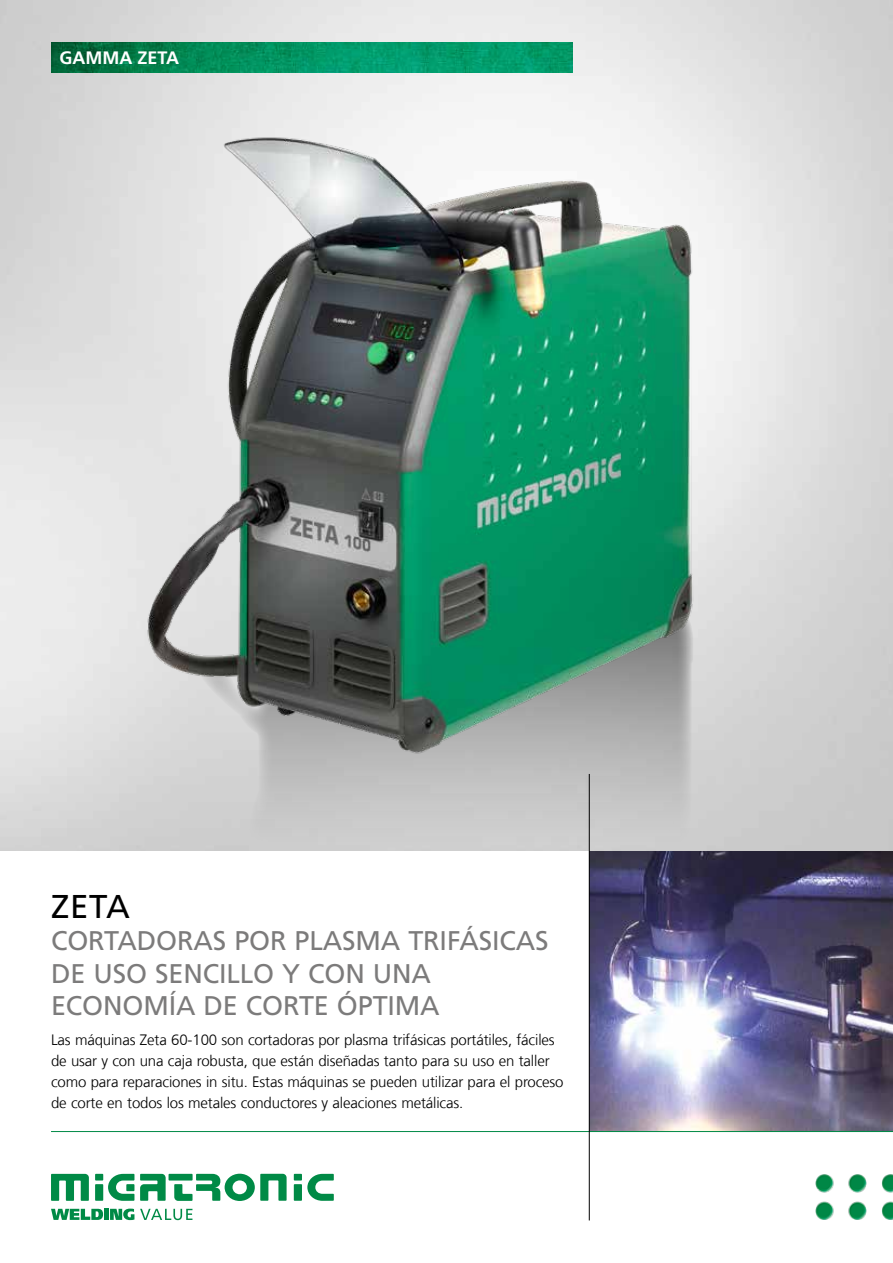
<style>
.page{position:relative;width:893px;height:1263px;background:#fff}
.page>*{position:absolute;margin:0;border:0;box-sizing:border-box;transform-origin:0 0}
.t1{font:33px "Frutiger LT Pro";color:#000}
.t2{font:27px/32.4px "Frutiger LT Pro";letter-spacing:-.005em;color:#7c7b7b}
.t3{font:700 18px "Frutiger LT Pro";color:#fff}
.t4{font:300 15px/21px "Frutiger LT Com";letter-spacing:-.01em;color:#000}
</style>
<div class="page">
<img style="left:590px;top:850px;width:303px;height:281px">
<img style="left:0;top:0;width:893px;height:850px">
<img style="left:51px;top:43px;width:522px;height:29px">
<div style="left:95px;top:1174px;width:8px;height:6px;background:#008a46"></div>
<div style="left:95px;top:1184px;width:8px;height:17px;background:#008a46"></div>
<div style="left:294px;top:1174px;width:8px;height:6px;background:#008a46"></div>
<div style="left:294px;top:1184px;width:8px;height:17px;background:#008a46"></div>
<svg style="left:108px;top:1174px;width:26px;height:27px"></svg>
<svg style="left:307px;top:1174px;width:27px;height:27px"></svg>
<svg style="left:140px;top:1174px;width:26px;height:27px"></svg>
<svg style="left:51px;top:1174px;width:38px;height:27px"></svg>
<div style="left:169px;top:1174px;width:24px;height:6px;background:#008a46"></div>
<svg style="left:174px;top:1174px;width:113px;height:27px"></svg>
<svg style="left:51px;top:1209px;width:52px;height:11px"></svg>
<div style="left:104px;top:1209px;width:5px;height:11px;background:#008a46"></div>
<svg style="left:110px;top:1208px;width:24px;height:12px"></svg>
<svg style="left:140px;top:1209px;width:52px;height:11px"></svg>
<img style="left:815px;top:1174px;width:78px;height:46px">
<hr style="left:51px;top:1131px;width:842px;height:1px;background:#008a46">
<hr style="left:589px;top:774px;width:1px;height:446px;background:#000">
<img style="left:159px;top:762px;width:544px;height:87px">
<img style="left:137px;top:130px;width:566px;height:632px">
<p class="t3" style="left:60px;top:47px;width:121px">GAMMA ZETA</p>
<h1 class="t1" style="left:51px;top:887px;width:81px">ZETA</h1>
<h2 class="t2" style="left:51px;top:925px;width:499px">CORTADORAS POR PLASMA TRIFÁSICAS<br>DE USO SENCILLO Y CON UNA<br>ECONOMÍA DE CORTE ÓPTIMA</h2>
<p class="t4" style="left:51px;top:1030px;width:514px">Las máquinas Zeta 60-100 son cortadoras por plasma trifásicas portátiles, fáciles de usar y con una caja robusta, que están diseñadas tanto para su uso en taller como para reparaciones in situ. Estas máquinas se pueden utilizar para el proceso de corte en todos los metales conductores y aleaciones metálicas.</p>
</div>
